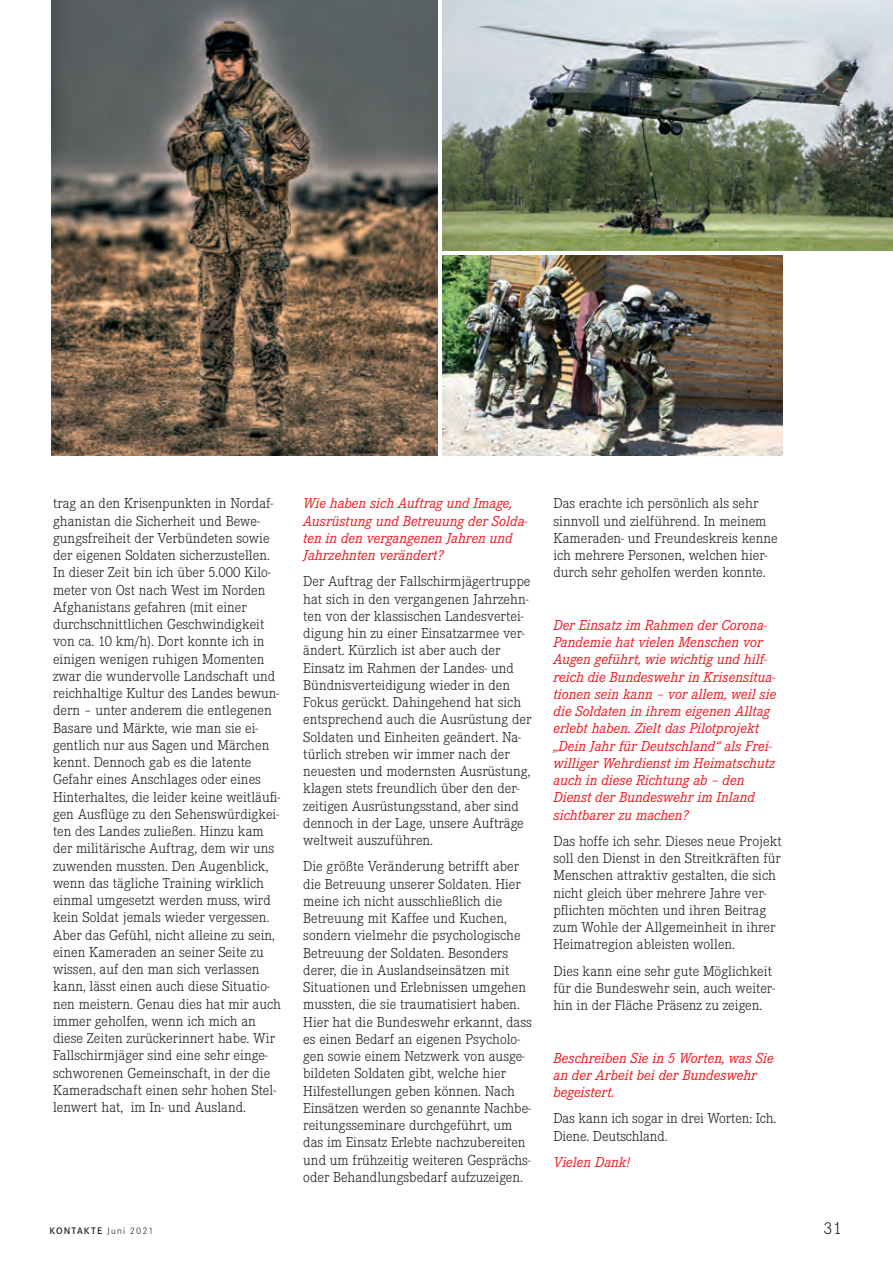
<style>
.page{position:relative;width:893px;height:1263px;background:#fff}
.page>*{position:absolute;margin:0;border:0;box-sizing:border-box;transform-origin:0 0}
.t1{font:300 18px "Corporate E";color:#231f20}
.t2{font:300 15px/17.2px "Corporate E";color:#231f20}
.t3{font:italic 15px/17.2px "Corporate E";color:#ee1d23}
.t4{font:600 9.9px "Corporate S";letter-spacing:.12em;color:#231f20}
.s1{font-weight:300}
</style>
<div class="page">
<img style="left:442px;top:0;width:451px;height:251px">
<img style="left:51px;top:0;width:387px;height:455px">
<img style="left:442px;top:255px;width:340px;height:200px">
<p class="t2" style="left:53px;top:495px;width:229px">trag an den Krisenpunkten in Nordaf&shy;ghanistan die Sicherheit und Bewe&shy;gungsfreiheit der Verbündeten sowie der eigenen Soldaten sicherzustellen.<br>In dieser Zeit bin ich über 5.000 Kilo&shy;meter von Ost nach West im Norden Afghanistans gefahren (mit einer durchschnittlichen Geschwindigkeit von ca. 10 km/h). Dort konnte ich in einigen wenigen ruhigen Momenten zwar die wundervolle Landschaft und reichhaltige Kultur des Landes bewun&shy;dern – unter anderem die entlegenen Basare und Märkte, wie man sie ei&shy;gentlich nur aus Sagen und Märchen kennt. Dennoch gab es die latente Gefahr eines Anschlages oder eines Hinterhaltes, die leider keine weitläufi&shy;gen Ausflüge zu den Sehenswürdigkei&shy;ten des Landes zuließen. Hinzu kam der militärische Auftrag, dem wir uns zuwenden mussten. Den Augenblick, wenn das tägliche Training wirklich einmal umgesetzt werden muss, wird kein Soldat jemals wieder vergessen.<br>Aber das Gefühl, nicht alleine zu sein, einen Kameraden an seiner Seite zu wissen, auf den man sich verlassen kann, lässt einen auch diese Situatio&shy;nen meistern. Genau dies hat mir auch immer geholfen, wenn ich mich an diese Zeiten zurückerinnert habe. Wir Fallschirmjäger sind eine sehr einge&shy;schworenen Gemeinschaft, in der die Kameradschaft einen sehr hohen Stel&shy;lenwert hat, im In- und Ausland.</p>
<p class="t3" style="left:303px;top:495px;width:226px">Wie haben sich Auftrag und Image,<br>Ausrüstung und Betreuung der Solda&shy;ten in den vergangenen Jahren und<br>Jahrzehnten verändert?</p>
<p class="t2" style="left:303px;top:573px;width:230px">Der Auftrag der Fallschirmjägertruppe hat sich in den vergangenen Jahrzehn&shy;ten von der klassischen Landesvertei&shy;digung hin zu einer Einsatzarmee ver&shy;ändert. Kürzlich ist aber auch der Einsatz im Rahmen der Landes- und Bündnisverteidigung wieder in den Fokus gerückt. Dahingehend hat sich entsprechend auch die Ausrüstung der Soldaten und Einheiten geändert. Na&shy;türlich streben wir immer nach der neuesten und modernsten Ausrüstung, klagen stets freundlich über den der&shy;zeitigen Ausrüstungsstand, aber sind dennoch in der Lage, unsere Aufträge weltweit auszuführen.</p>
<p class="t2" style="left:303px;top:858px;width:230px">Die größte Veränderung betrifft aber die Betreuung unserer Soldaten. Hier meine ich nicht ausschließlich die Betreuung mit Kaffee und Kuchen, sondern vielmehr die psychologische Betreuung der Soldaten. Besonders derer, die in Auslandseinsätzen mit Situationen und Erlebnissen umgehen mussten, die sie traumatisiert haben.<br>Hier hat die Bundeswehr erkannt, dass es einen Bedarf an eigenen Psycholo&shy;gen sowie einem Netzwerk von ausge&shy;bildeten Soldaten gibt, welche hier Hilfestellungen geben können. Nach Einsätzen werden so genannte Nachbe&shy;reitungsseminare durchgeführt, um das im Einsatz Erlebte nachzubereiten und um frühzeitig weiteren Gesprächs&shy;oder Behandlungsbedarf aufzuzeigen.</p>
<p class="t2" style="left:553px;top:495px;width:226px">Das erachte ich persönlich als sehr sinnvoll und zielführend. In meinem Kameraden- und Freundeskreis kenne ich mehrere Personen, welchen hier&shy;durch sehr geholfen werden konnte.</p>
<p class="t3" style="left:553px;top:617px;width:225px">Der Einsatz im Rahmen der Corona-Pandemie hat vielen Menschen vor Augen geführt, wie wichtig und hilf&shy;reich die Bundeswehr in Krisensitua&shy;tionen sein kann – vor allem, weil sie die Soldaten in ihrem eigenen Alltag erlebt haben. Zielt das Pilotprojekt „Dein Jahr für Deutschland“ als Frei&shy;williger Wehrdienst im Heimatschutz auch in diese Richtung ab – den Dienst der Bundeswehr im Inland sichtbarer zu machen?</p>
<p class="t2" style="left:553px;top:833px;width:230px">Das hoffe ich sehr. Dieses neue Projekt soll den Dienst in den Streitkräften für Menschen attraktiv gestalten, die sich nicht gleich über mehrere Jahre ver&shy;pflichten möchten und ihren Beitrag zum Wohle der Allgemeinheit in ihrer Heimatregion ableisten wollen.</p>
<p class="t2" style="left:553px;top:962px;width:223px">Dies kann eine sehr gute Möglichkeit für die Bundeswehr sein, auch weiter&shy;hin in der Fläche Präsenz zu zeigen.</p>
<p class="t3" style="left:553px;top:1049px;width:222px">Beschreiben Sie in 5 Worten, was Sie an der Arbeit bei der Bundeswehr begeistert.</p>
<p class="t2" style="left:553px;top:1110px;width:224px">Das kann ich sogar in drei Worten: Ich.<br>Diene. Deutschland.</p>
<p class="t3" style="left:553px;top:1154px;width:78px">Vielen Dank!</p>
<p class="t4" style="left:49px;top:1225px;width:106px">KONTAKTE <span class="s1">Juni 2021</span></p>
<p class="t1" style="left:823px;top:1219px;width:20px">31</p>
</div>
